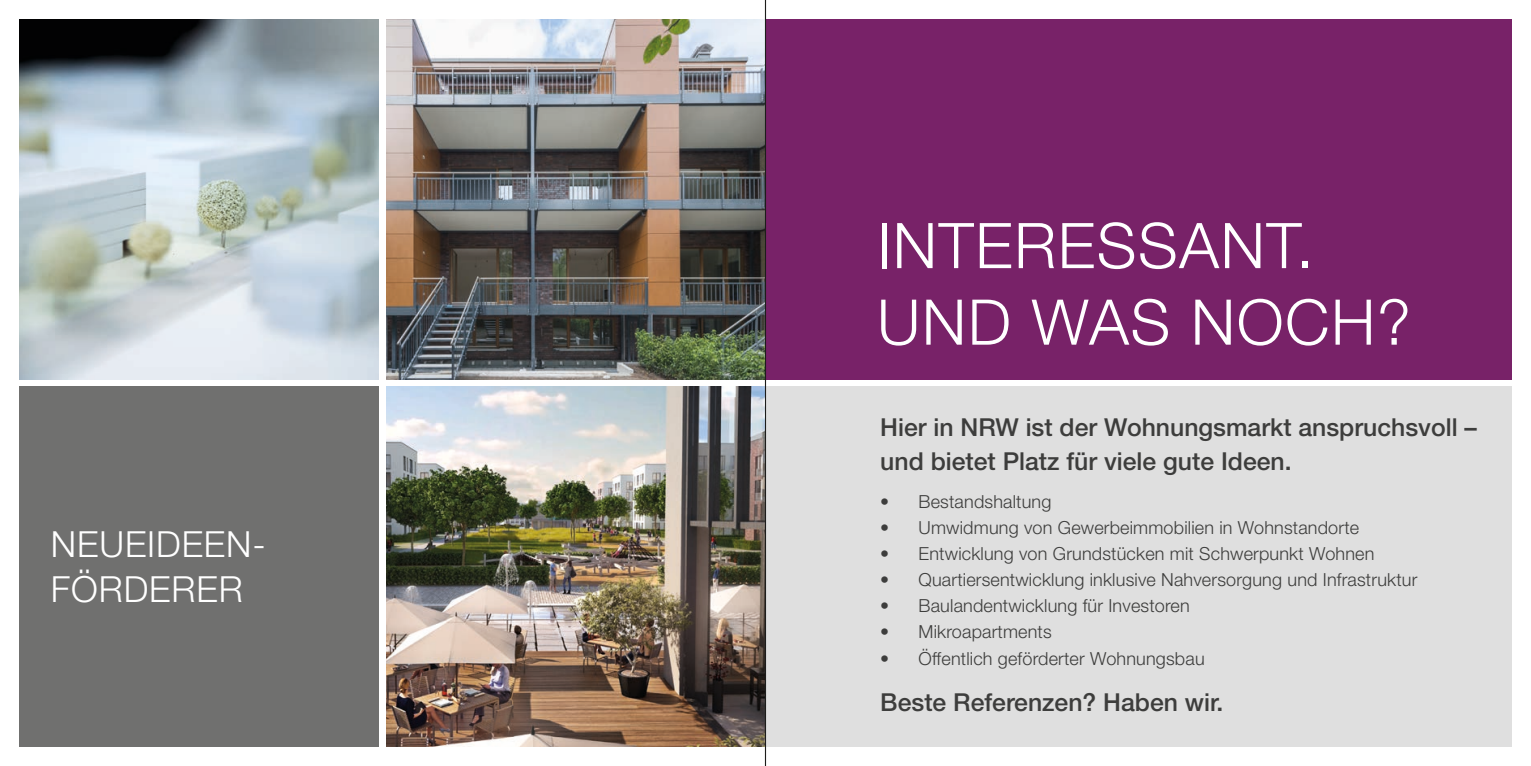
<style>
.page{position:relative;width:1531px;height:766px;background:#fff}
.page>*{position:absolute;margin:0;border:0;box-sizing:border-box;transform-origin:0 0}
.t1{font:300 63px/76.5px "Helvetica Neue LT Pro";letter-spacing:.025em;color:#fff}
.t2{font:300 36px/45px "Helvetica Neue LT Pro";letter-spacing:.025em;color:#fff}
.t3{font:500 24.75px/33.8px "Helvetica Neue LT Pro";color:#3d3d3c}
.t4{font:300 18px "Helvetica Neue LT Pro";letter-spacing:.01em;color:#3d3d3c}
.s1{font-weight:500}
</style>
<div class="page">
<img style="left:387px;top:387px;width:378px;height:359px">
<div style="left:765px;top:19px;width:747px;height:360px;background:#782268"></div>
<div style="left:765px;top:387px;width:747px;height:359px;background:#dfdfdf"></div>
<img style="left:19px;top:19px;width:360px;height:360px">
<img style="left:387px;top:19px;width:378px;height:360px">
<div style="left:19px;top:387px;width:360px;height:359px;background:#70706f"></div>
<hr style="left:765px;top:0;width:1px;height:765px;background:#1d1d1b">
<h2 class="t2" style="left:51px;top:521px;width:216px">NEUEIDEEN-<br>FÖRDERER</h2>
<h1 class="t1" style="left:877px;top:206px;width:535px">INTERESSANT.<br>UND WAS NOCH?</h1>
<h3 class="t3" style="left:880px;top:409px;width:598px">Hier in NRW ist der Wohnungsmarkt anspruchsvoll – und bietet Platz für viele gute Ideen.</h3>
<p class="t4" style="left:880px;top:490px;width:173px"><span class="s1">•</span> Bestandshaltung</p>
<p class="t4" style="left:880px;top:516px;width:480px"><span class="s1">•</span> Umwidmung von Gewerbeimmobilien in Wohnstandorte</p>
<p class="t4" style="left:880px;top:542px;width:496px"><span class="s1">•</span> Entwicklung von Grundstücken mit Schwerpunkt Wohnen</p>
<p class="t4" style="left:880px;top:568px;width:538px"><span class="s1">•</span> Quartiersentwicklung inklusive Nahversorgung und Infrastruktur</p>
<p class="t4" style="left:880px;top:594px;width:311px"><span class="s1">•</span> Baulandentwicklung für Investoren</p>
<p class="t4" style="left:880px;top:620px;width:173px"><span class="s1">•</span> Mikroapartments</p>
<p class="t4" style="left:880px;top:647px;width:326px"><span class="s1">•</span> Öffentlich geförderter Wohnungsbau</p>
<h3 class="t3" style="left:880px;top:685px;width:345px">Beste Referenzen? Haben wir.</h3>
</div>
